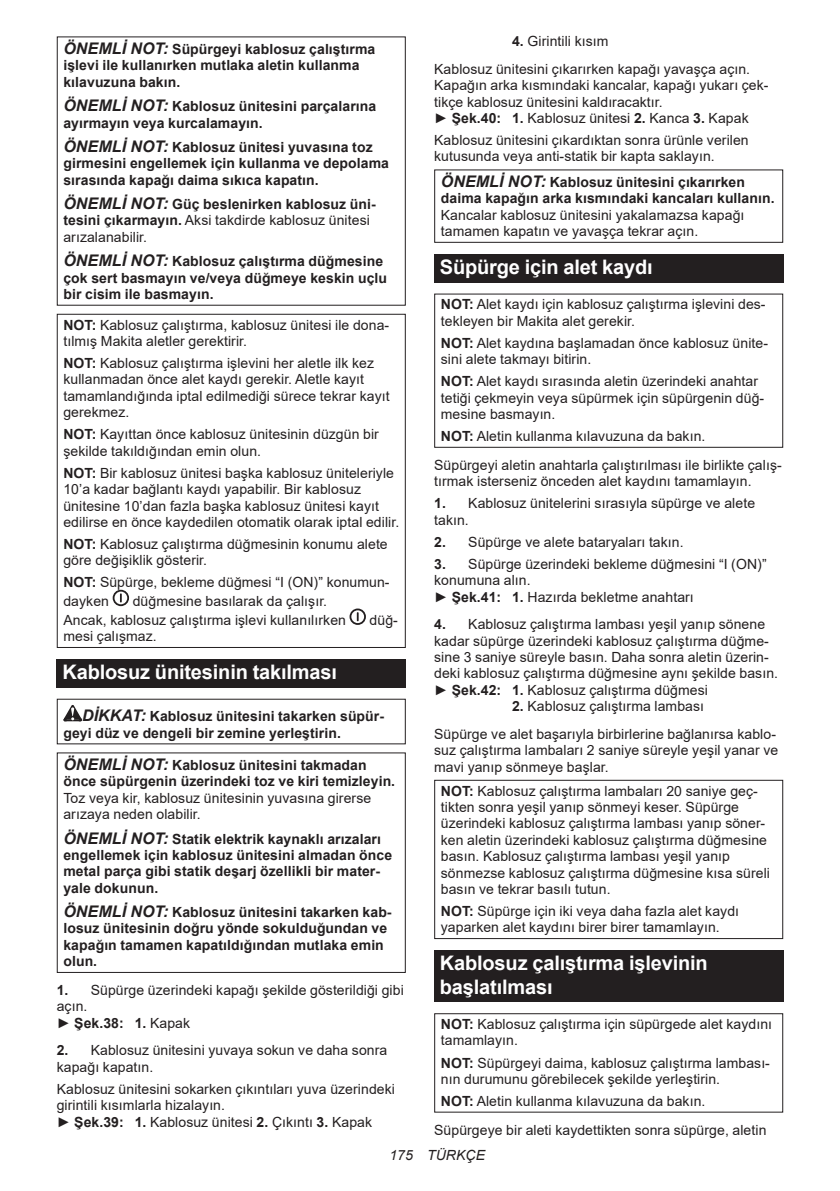
<style>
.page{position:relative;width:840px;height:1191px;background:#fff}
.page>*{position:absolute;margin:0;border:0;box-sizing:border-box;transform-origin:0 0}
.t1{font:700 20px/23.4px "Arial";letter-spacing:-.01em;color:#fff}
.t2{font:14px/16.4px "Arial";letter-spacing:.005em;color:#231f20}
.t3{font:700 14px/16.4px "Arial";letter-spacing:.005em;color:#231f20}
.t4{font:italic 14px "Arial";letter-spacing:.005em;color:#231f20}
.s1{font-style:italic;font-size:16px}
.s2{font-weight:400}
.s3{font-weight:700}
</style>
<div class="page">
<svg style="left:113px;top:590px;width:16px;height:16px"></svg>
<svg style="left:349px;top:608px;width:17px;height:17px"></svg>
<div style="left:57px;top:314px;width:348px;height:334px;border:1px solid #231f20"></div>
<div style="left:57px;top:659px;width:348px;height:29px;background:#231f20"></div>
<svg style="left:63px;top:705px;width:19px;height:16px"></svg>
<div style="left:57px;top:752px;width:348px;height:221px;border:1px solid #231f20"></div>
<div style="left:434px;top:169px;width:348px;height:74px;border:1px solid #231f20"></div>
<div style="left:434px;top:254px;width:348px;height:29px;background:#231f20"></div>
<div style="left:434px;top:293px;width:348px;height:155px;border:1px solid #231f20"></div>
<div style="left:434px;top:780px;width:348px;height:159px;border:1px solid #231f20"></div>
<div style="left:434px;top:950px;width:348px;height:52px;background:#231f20"></div>
<div style="left:434px;top:1013px;width:348px;height:99px;border:1px solid #231f20"></div>
<p class="t3" style="left:63px;top:41px;width:313px"><span class="s1">ÖNEMLİ NOT:</span> Süpürgeyi kablosuz çalıştırma işlevi ile kullanırken mutlaka aletin kullanma kılavuzuna bakın.</p>
<p class="t3" style="left:63px;top:98px;width:314px"><span class="s1">ÖNEMLİ NOT:</span> Kablosuz ünitesini parçalarına ayırmayın veya kurcalamayın.</p>
<p class="t3" style="left:63px;top:139px;width:327px"><span class="s1">ÖNEMLİ NOT:</span> Kablosuz ünitesi yuvasına toz girmesini engellemek için kullanma ve depolama sırasında kapağı daima sıkıca kapatın.</p>
<p class="t3" style="left:63px;top:196px;width:313px"><span class="s1">ÖNEMLİ NOT:</span> Güç beslenirken kablosuz üni&shy;tesini çıkarmayın. <span class="s2">Aksi takdirde kablosuz ünitesi arızalanabilir.</span></p>
<p class="t3" style="left:63px;top:253px;width:325px"><span class="s1">ÖNEMLİ NOT:</span> Kablosuz çalıştırma düğmesine çok sert basmayın ve/veya düğmeye keskin uçlu bir cisim ile basmayın.</p>
<p class="t2" style="left:63px;top:316px;width:327px"><span class="s3">NOT:</span> Kablosuz çalıştırma, kablosuz ünitesi ile dona&shy;tılmış Makita aletler gerektirir.</p>
<p class="t2" style="left:63px;top:355px;width:327px"><span class="s3">NOT:</span> Kablosuz çalıştırma işlevini her aletle ilk kez kullanmadan önce alet kaydı gerekir. Aletle kayıt tamamlandığında iptal edilmediği sürece tekrar kayıt gerekmez.</p>
<p class="t2" style="left:63px;top:426px;width:317px"><span class="s3">NOT:</span> Kayıttan önce kablosuz ünitesinin düzgün bir şekilde takıldığından emin olun.</p>
<p class="t2" style="left:63px;top:464px;width:337px"><span class="s3">NOT:</span> Bir kablosuz ünitesi başka kablosuz üniteleriyle 10’a kadar bağlantı kaydı yapabilir. Bir kablosuz ünitesine 10’dan fazla başka kablosuz ünitesi kayıt edilirse en önce kaydedilen otomatik olarak iptal edilir.</p>
<p class="t2" style="left:63px;top:536px;width:325px"><span class="s3">NOT:</span> Kablosuz çalıştırma düğmesinin konumu alete göre değişiklik gösterir.</p>
<p class="t2" style="left:63px;top:573px;width:327px;line-height:18.8px"><span class="s3">NOT:</span> Süpürge, bekleme düğmesi “I (ON)” konumun&shy;dayken</p>
<p class="t2" style="left:63px;top:592px;width:284px;line-height:18.8px;text-indent:69px">düğmesine basılarak da çalışır.<br>Ancak, kablosuz çalıştırma işlevi kullanılırken</p>
<p class="t2" style="left:369px;top:611px;width:30px">düğ-</p>
<p class="t2" style="left:63px;top:628px;width:95px">mesi çalışmaz.</p>
<h1 class="t1" style="left:62px;top:661px;width:276px">Kablosuz ünitesinin takılması</h1>
<p class="t3" style="left:63px;top:708px;width:322px;text-indent:19px"><span class="s1">DİKKAT:</span> Kablosuz ünitesini takarken süpür&shy;geyi düz ve dengeli bir zemine yerleştirin.</p>
<p class="t3" style="left:63px;top:757px;width:333px"><span class="s1">ÖNEMLİ NOT:</span> Kablosuz ünitesini takmadan önce süpürgenin üzerindeki toz ve kiri temizleyin.</p>
<p class="t2" style="left:63px;top:789px;width:309px">Toz veya kir, kablosuz ünitesinin yuvasına girerse arızaya neden olabilir.</p>
<p class="t3" style="left:63px;top:830px;width:330px"><span class="s1">ÖNEMLİ NOT:</span> Statik elektrik kaynaklı arızaları engellemek için kablosuz ünitesini almadan önce metal parça gibi statik deşarj özellikli bir mater&shy;yale dokunun.</p>
<p class="t3" style="left:63px;top:904px;width:329px"><span class="s1">ÖNEMLİ NOT:</span> Kablosuz ünitesini takarken kab&shy;losuz ünitesinin doğru yönde sokulduğundan ve kapağın tamamen kapatıldığından mutlaka emin olun.</p>
<p class="t2" style="left:57px;top:981px;width:348px"><span class="s3">1.</span> Süpürge üzerindeki kapağı şekilde gösterildiği gibi açın.<br>► <span class="s3">Şek.38: 1.</span> Kapak</p>
<p class="t2" style="left:57px;top:1042px;width:332px"><span class="s3">2.</span> Kablosuz ünitesini yuvaya sokun ve daha sonra kapağı kapatın.</p>
<p class="t2" style="left:57px;top:1080px;width:339px">Kablosuz ünitesini sokarken çıkıntıları yuva üzerindeki girintili kısımlarla hizalayın.<br>► <span class="s3">Şek.39: 1.</span> Kablosuz ünitesi <span class="s3">2.</span> Çıkıntı <span class="s3">3.</span> Kapak</p>
<p class="t2" style="left:434px;top:27px;width:317px;line-height:27.8px;text-indent:78px"><span class="s3">4.</span> Girintili kısım<br>Kablosuz ünitesini çıkarırken kapağı yavaşça açın.</p>
<p class="t2" style="left:434px;top:77px;width:335px">Kapağın arka kısmındaki kancalar, kapağı yukarı çek&shy;tikçe kablosuz ünitesini kaldıracaktır.<br>► <span class="s3">Şek.40: 1.</span> Kablosuz ünitesi <span class="s3">2.</span> Kanca <span class="s3">3.</span> Kapak</p>
<p class="t2" style="left:434px;top:132px;width:316px">Kablosuz ünitesini çıkardıktan sonra ürünle verilen kutusunda veya anti-statik bir kapta saklayın.</p>
<p class="t3" style="left:440px;top:174px;width:335px"><span class="s1">ÖNEMLİ NOT:</span> Kablosuz ünitesini çıkarırken daima kapağın arka kısmındaki kancaları kullanın.</p>
<p class="t2" style="left:440px;top:206px;width:305px">Kancalar kablosuz ünitesini yakalamazsa kapağı tamamen kapatın ve yavaşça tekrar açın.</p>
<h1 class="t1" style="left:439px;top:256px;width:214px">Süpürge için alet kaydı</h1>
<p class="t2" style="left:440px;top:296px;width:326px"><span class="s3">NOT:</span> Alet kaydı için kablosuz çalıştırma işlevini des&shy;tekleyen bir Makita alet gerekir.</p>
<p class="t2" style="left:440px;top:335px;width:328px"><span class="s3">NOT:</span> Alet kaydına başlamadan önce kablosuz ünite&shy;sini alete takmayı bitirin.</p>
<p class="t2" style="left:440px;top:373px;width:325px"><span class="s3">NOT:</span> Alet kaydı sırasında aletin üzerindeki anahtar tetiği çekmeyin veya süpürmek için süpürgenin düğ&shy;mesine basmayın.</p>
<p class="t2" style="left:434px;top:422px;width:349px;line-height:28.8px;text-indent:7px"><span class="s3">NOT:</span> Aletin kullanma kılavuzuna da bakın.<br>Süpürgeyi aletin anahtarla çalıştırılması ile birlikte çalış-</p>
<p class="t2" style="left:434px;top:473px;width:319px">tırmak isterseniz önceden alet kaydını tamamlayın.</p>
<p class="t2" style="left:434px;top:495px;width:322px"><span class="s3">1.</span> Kablosuz ünitelerini sırasıyla süpürge ve alete takın.</p>
<p class="t2" style="left:434px;top:533px;width:251px"><span class="s3">2.</span> Süpürge ve alete bataryaları takın.</p>
<p class="t2" style="left:434px;top:555px;width:334px"><span class="s3">3.</span> Süpürge üzerindeki bekleme düğmesini “I (ON)” konumuna alın.<br>► <span class="s3">Şek.41: 1.</span> Hazırda bekletme anahtarı</p>
<p class="t2" style="left:434px;top:616px;width:345px"><span class="s3">4.</span> Kablosuz çalıştırma lambası yeşil yanıp sönene kadar süpürge üzerindeki kablosuz çalıştırma düğme&shy;sine 3 saniye süreyle basın. Daha sonra aletin üzerin&shy;deki kablosuz çalıştırma düğmesine aynı şekilde basın. ► <span class="s3">Şek.42: 1.</span> Kablosuz çalıştırma düğmesi</p>
<p class="t2" style="left:434px;top:692px;width:343px;line-height:27.8px;text-align:center"><span class="s3">2.</span> Kablosuz çalıştırma lambası<br>Süpürge ve alet başarıyla birbirlerine bağlanırsa kablo-</p>
<p class="t2" style="left:434px;top:742px;width:345px">suz çalıştırma lambaları 2 saniye süreyle yeşil yanar ve mavi yanıp sönmeye başlar.</p>
<p class="t2" style="left:440px;top:782px;width:330px"><span class="s3">NOT:</span> Kablosuz çalıştırma lambaları 20 saniye geç&shy;tikten sonra yeşil yanıp sönmeyi keser. Süpürge üzerindeki kablosuz çalıştırma lambası yanıp söner&shy;ken aletin üzerindeki kablosuz çalıştırma düğmesine basın. Kablosuz çalıştırma lambası yeşil yanıp sönmezse kablosuz çalıştırma düğmesine kısa süreli basın ve tekrar basılı tutun.</p>
<p class="t2" style="left:440px;top:902px;width:299px"><span class="s3">NOT:</span> Süpürge için iki veya daha fazla alet kaydı yaparken alet kaydını birer birer tamamlayın.</p>
<h1 class="t1" style="left:439px;top:952px;width:269px">Kablosuz çalıştırma işlevinin başlatılması</h1>
<p class="t2" style="left:440px;top:1015px;width:332px"><span class="s3">NOT:</span> Kablosuz çalıştırma için süpürgede alet kaydını tamamlayın.</p>
<p class="t2" style="left:440px;top:1054px;width:330px"><span class="s3">NOT:</span> Süpürgeyi daima, kablosuz çalıştırma lambası&shy;nın durumunu görebilecek şekilde yerleştirin.</p>
<p class="t2" style="left:434px;top:1086px;width:333px;line-height:28.8px;text-indent:7px"><span class="s3">NOT:</span> Aletin kullanma kılavuzuna da bakın.<br>Süpürgeye bir aleti kaydettikten sonra süpürge, aletin</p>
<p class="t4" style="left:389px;top:1146px;width:97px">175 TÜRKÇE</p>
</div>
